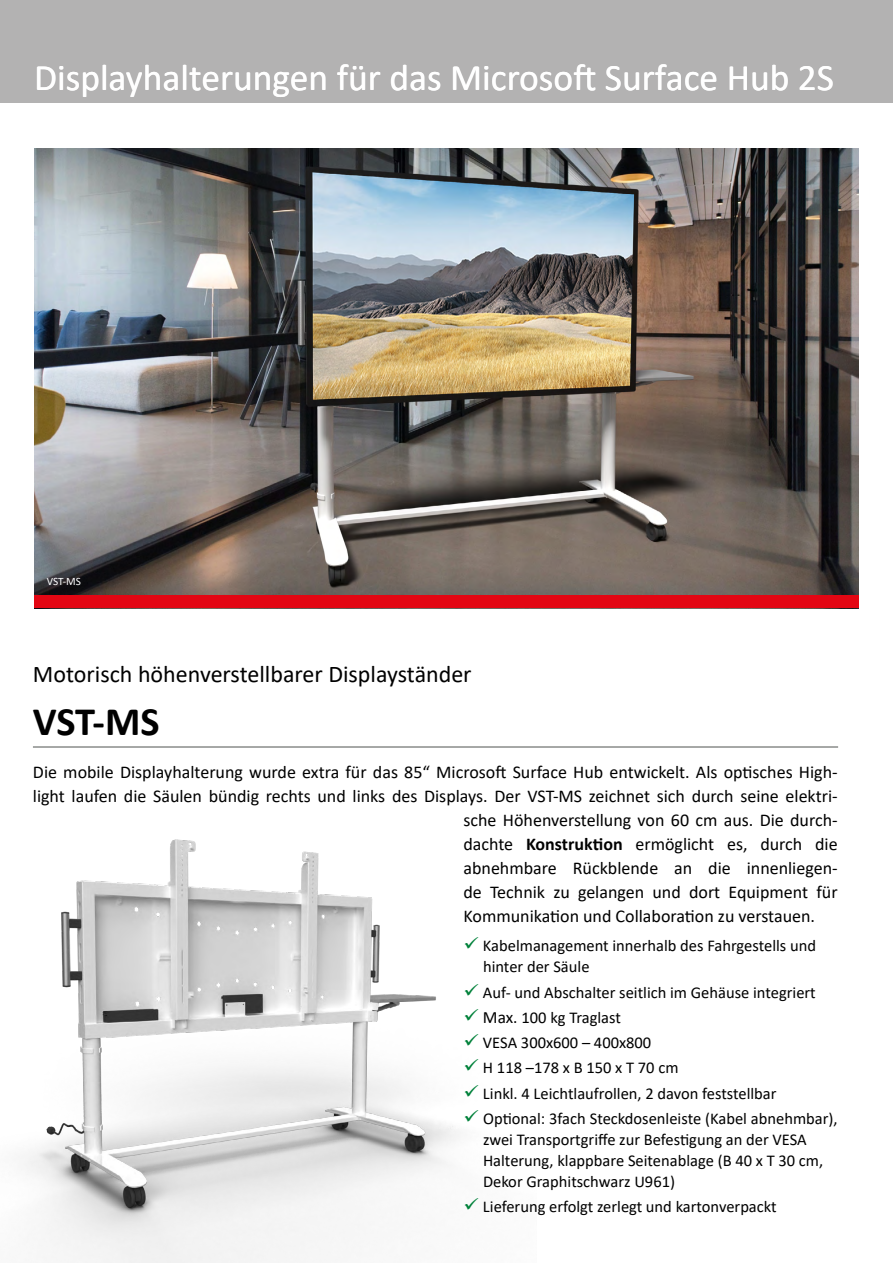
<style>
.page{position:relative;width:893px;height:1263px;background:#fff}
.page>*{position:absolute;margin:0;border:0;box-sizing:border-box;transform-origin:0 0}
.t1{font:700 40.5px "Calibri";color:#000}
.t2{font:37.5px "Calibri";color:#fff}
.t3{font:24px "Calibri";color:#000}
.t4{font:18px "Calibri";color:#000}
.t5{font:16.5px/21px "Calibri";color:#000}
.t6{font:11.25px "Calibri";color:#fff}
.s1{font-weight:700}
.s2{color:#00813a}
.s3{font-size:17.25px}
</style>
<div class="page">
<div style="left:0;top:0;width:893px;height:102px;background:#b3b2b2"></div>
<img style="left:34px;top:149px;width:825px;height:446px">
<img style="left:24px;top:746px;width:513px;height:517px">
<hr style="left:33px;top:747px;width:805px;height:1px;background:#4f5350">
<div style="left:34px;top:595px;width:825px;height:13px;background:#e30613"></div>
<h2 class="t2" style="left:34px;top:51px;width:802px">Displayhalterungen für das Microsoft Surface Hub 2S</h2>
<p class="t6" style="left:47px;top:573px;width:36px">VST-MS</p>
<h3 class="t3" style="left:33px;top:658px;width:440px">Motorisch höhenverstellbarer Displayständer</h3>
<h1 class="t1" style="left:33px;top:693px;width:128px">VST-MS</h1>
<p class="t4" style="left:33px;top:760px;width:806px">Die mobile Displayhalterung wurde extra für das 85“ Microsoft Surface Hub entwickelt. Als optisches High-</p>
<p class="t4" style="left:33px;top:784px;width:806px">light laufen die Säulen bündig rechts und links des Displays. Der VST-MS zeichnet sich durch seine elektri-</p>
<p class="t4" style="left:463px;top:807px;width:376px">sche Höhenverstellung von 60 cm aus. Die durch-</p>
<p class="t4" style="left:463px;top:831px;width:376px">dachte <span class="s1">Konstruktion</span> ermöglicht es, durch die</p>
<p class="t4" style="left:463px;top:855px;width:376px">abnehmbare Rückblende an die innenliegen-</p>
<p class="t4" style="left:463px;top:879px;width:376px">de Technik zu gelangen und dort Equipment für</p>
<p class="t4" style="left:463px;top:903px;width:353px">Kommunikation und Collaboration zu verstauen.</p>
<p class="t5" style="left:483px;top:935px;width:335px;text-indent:-20px"><span class="s2">✓</span> Kabelmanagement innerhalb des Fahrgestells und hinter der Säule</p>
<p class="t5" style="left:463px;top:981px;width:354px"><span class="s2">✓</span> Auf- und Abschalter seitlich im Gehäuse integriert</p>
<p class="t5" style="left:463px;top:1006px;width:159px"><span class="s2">✓</span> <span class="s3">Max.</span> 100 kg Traglast</p>
<p class="t5" style="left:463px;top:1031px;width:189px"><span class="s2">✓</span> VESA 300x600 – 400x800</p>
<p class="t5" style="left:463px;top:1057px;width:216px"><span class="s2">✓</span> H 118 –178 x B 150 x T 70 cm</p>
<p class="t5" style="left:463px;top:1082px;width:315px"><span class="s2">✓</span> Linkl. 4 Leichtlaufrollen, 2 davon feststellbar</p>
<p class="t5" style="left:483px;top:1107px;width:356px;text-indent:-20px"><span class="s2">✓</span> Optional: 3fach Steckdosenleiste (Kabel abnehmbar), zwei Transportgriffe zur Befestigung an der VESA Halterung, klappbare Seitenablage (B 40 x T 30 cm, Dekor Graphitschwarz U961)</p>
<p class="t5" style="left:463px;top:1196px;width:315px"><span class="s2">✓</span> Lieferung erfolgt zerlegt und kartonverpackt</p>
</div>
